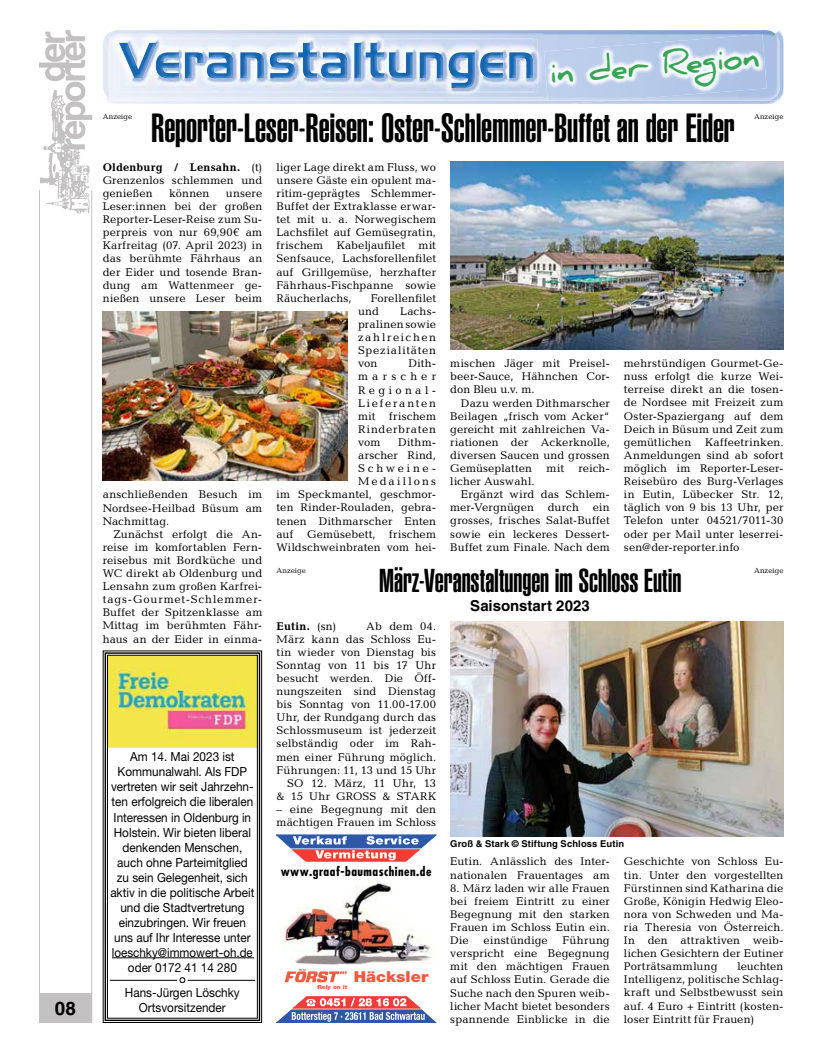
<style>
.page{position:relative;width:819px;height:1053px;background:#fff}
.page>*{position:absolute;margin:0;border:0;box-sizing:border-box;transform-origin:0 0}
.t1{font:40px "Helvetica LT Std Ultra Comp";letter-spacing:-.005em;color:#000}
.t2{font:32.5px "Helvetica LT Std Ultra Comp";letter-spacing:-.005em;color:#000}
.t3{font:700 31.12px "Daniel";color:#38a555}
.t4{font:700 18.75px "Helvetica LT Std";color:#000}
.t5{font:700 15px "Helvetica LT Std";color:#000}
.t6{font:900 15px "Helvetica Neue";color:#f35a3f;scale:1.09 1}
.t7{font:12.5px/15px "Helvetica Neue";color:#000;text-align:center;scale:.94 1}
.t8{font:700 condensed 12.5px "Futura LT";letter-spacing:.04em;color:#000;scale:1.05 1}
.t9{font:11.25px/13.1px "Candida Std";letter-spacing:.015em;color:#000;text-align:justify}
.t10{font:11.25px "Candida Std";letter-spacing:.075em;color:#000}
.t11{font:700 11.25px "Candida Std";letter-spacing:.02em;color:#000}
.t12{font:700 9.38px "Helvetica LT Std";letter-spacing:.015em;color:#000}
.t13{font:7.5px "Candida Std";color:#000}
.t14{font:900 5.62px "Helvetica Neue";color:#f35a3f;scale:1.09 1}
.s1{font-weight:700}
.s2{font-weight:400}
</style>
<div class="page">
<div style="left:39px;top:993px;width:53px;height:29px;background:#c3c1c1"></div>
<hr style="left:91px;top:190px;width:1px;height:832px;background:#c3c1c1">
<hr style="left:39px;top:190px;width:1px;height:832px;background:#c3c1c1">
<img style="left:39px;top:149px;width:51px;height:65px">
<svg style="left:39px;top:30px;width:53px;height:119px"></svg>
<svg style="left:276px;top:834px;width:160px;height:27px"></svg>
<img style="left:283px;top:880px;width:149px;height:84px">
<svg style="left:285px;top:969px;width:62px;height:13px"></svg>
<svg style="left:277px;top:996px;width:159px;height:26px"></svg>
<svg style="left:103px;top:650px;width:159px;height:372px"></svg>
<div style="left:105px;top:652px;width:155px;height:368px;border:1px solid #000"></div>
<div style="left:107px;top:654px;width:151px;height:364px;border:1px solid #000"></div>
<hr style="left:112px;top:957px;width:142px;height:1px;background:#000">
<svg style="left:179px;top:977px;width:6px;height:5px"></svg>
<hr style="left:110px;top:979px;width:67px;height:1px;background:#000">
<hr style="left:188px;top:979px;width:67px;height:1px;background:#000">
<img style="left:108px;top:30px;width:675px;height:74px">
<img style="left:778px;top:39px;width:2px;height:53px">
<img style="left:103px;top:40px;width:1px;height:50px">
<img style="left:104px;top:37px;width:1px;height:56px">
<img style="left:105px;top:30px;width:672px;height:71px">
<img style="left:109px;top:33px;width:434px;height:65px">
<img style="left:125px;top:39px;width:408px;height:53px">
<img style="left:125px;top:43px;width:408px;height:45px">
<img style="left:547px;top:102px;width:63px;height:2px">
<img style="left:547px;top:101px;width:64px;height:1px">
<img style="left:544px;top:34px;width:222px;height:67px">
<img style="left:103px;top:312px;width:244px;height:168px">
<img style="left:450px;top:162px;width:333px;height:187px">
<img style="left:450px;top:621px;width:333px;height:215px">
<p class="t4" style="left:55px;top:996px;width:23px">08</p>
<p class="t3" style="left:548px;top:53px;width:212px;rotate:-4deg">in der Region</p>
<p class="t1" style="left:151px;top:105px;width:585px">Reporter-Leser-Reisen: Oster-Schlemmer-Buffet an der Eider</p>
<p class="t9" style="left:276px;top:160px;width:161px">liger Lage direkt am Fluss, wo unsere Gäste ein opulent ma&shy;ritim-geprägtes Schlemmer-Buffet der Extraklasse erwar&shy;tet mit u. a. Norwegischem Lachsfilet auf Gemüsegratin, frischem Kabeljaufilet mit Senfsauce, Lachsforellenfilet auf Grillgemüse, herzhafter Fährhaus-Fischpanne sowie Räucherlachs,</p>
<p class="t13" style="left:103px;top:112px;width:31px">Anzeige</p>
<p class="t13" style="left:754px;top:112px;width:31px">Anzeige</p>
<p class="t9" style="left:103px;top:160px;width:161px"><span class="s1">Oldenburg / Lensahn.</span> (t)<br>Grenzenlos schlemmen und genießen</p>
<p class="t9" style="left:169px;top:187px;width:42px">können</p>
<p class="t9" style="left:103px;top:187px;width:161px;text-indent:123px">unsere Leser:innen bei der großen Reporter-Leser-Reise zum Su&shy;perpreis von nur 69,90€ am Karfreitag (07. April 2023) in das berühmte Fährhaus an der Eider und tosende Bran&shy;dung am Wattenmeer ge&shy;nießen unsere Leser beim</p>
<p class="t9" style="left:358px;top:291px;width:79px;text-indent:13px">Forellenfilet und</p>
<p class="t9" style="left:358px;top:304px;width:79px;text-indent:42px">Lachs&shy;pralinen sowie zahlreichen Spezialitäten von</p>
<p class="t9" style="left:624px;top:357px;width:161px">mehrstündigen Gourmet-Ge&shy;nuss erfolgt die kurze Wei&shy;terreise direkt an die tosen&shy;de Nordsee mit Freizeit zum Oster-Spaziergang auf dem Deich in Büsum und Zeit zum gemütlichen Kaffeetrinken.<br>Anmeldungen sind ab sofort möglich im Reporter-Leser-Reisebüro des Burg-Verlages in Eutin, Lübecker Str. 12, täglich von 9 bis 13 Uhr, per Telefon unter 04521/7011-30 oder per Mail unter leserrei&shy;sen@der-reporter.info</p>
<p class="t9" style="left:450px;top:357px;width:161px">mischen Jäger mit Preisel-</p>
<p class="t9" style="left:450px;top:370px;width:161px">beer-Sauce, Hähnchen Cor-</p>
<p class="t9" style="left:450px;top:383px;width:86px">don Bleu u.v. m.</p>
<p class="t9" style="left:461px;top:396px;width:150px">Dazu werden Dithmarscher</p>
<p class="t9" style="left:450px;top:409px;width:161px">Beilagen „frisch vom Acker“</p>
<p class="t9" style="left:450px;top:422px;width:161px">gereicht mit zahlreichen Va-</p>
<p class="t9" style="left:450px;top:435px;width:161px">riationen der Ackerknolle,</p>
<p class="t9" style="left:450px;top:448px;width:161px">diversen Saucen und grossen</p>
<p class="t9" style="left:450px;top:461px;width:83px">Gemüseplatten</p>
<p class="t9" style="left:546px;top:461px;width:19px">mit</p>
<p class="t9" style="left:578px;top:461px;width:33px">reich-</p>
<p class="t9" style="left:450px;top:475px;width:86px">licher Auswahl.</p>
<p class="t9" style="left:461px;top:488px;width:150px">Ergänzt wird das Schlem-</p>
<p class="t9" style="left:450px;top:501px;width:161px">mer-Vergnügen durch ein</p>
<p class="t9" style="left:450px;top:514px;width:161px">grosses, frisches Salat-Buffet</p>
<p class="t9" style="left:450px;top:527px;width:161px">sowie ein leckeres Dessert-</p>
<p class="t9" style="left:450px;top:540px;width:161px">Buffet zum Finale. Nach dem</p>
<p class="t9" style="left:358px;top:357px;width:79px;text-indent:50px">Dith&shy;marscher Regional-Lieferanten mit frischem Rinderbraten vom</p>
<p class="t9" style="left:276px;top:435px;width:161px;text-align:right">Dithm-<br>arscher Rind,<br>Schweine-<br>Medaillons<br>im Speckmantel, geschmor&shy;ten Rinder-Rouladen, gebra&shy;tenen Dithmarscher Enten auf Gemüsebett, frischem<br>Wildschweinbraten vom hei-</p>
<p class="t9" style="left:103px;top:488px;width:161px">anschließenden Besuch im</p>
<p class="t9" style="left:103px;top:501px;width:161px">Nordsee-Heilbad Büsum am</p>
<p class="t9" style="left:103px;top:514px;width:68px">Nachmittag.</p>
<p class="t9" style="left:113px;top:527px;width:150px">Zunächst erfolgt die An-</p>
<p class="t9" style="left:103px;top:540px;width:161px">reise im komfortablen Fern-</p>
<p class="t9" style="left:103px;top:553px;width:161px">reisebus mit Bordküche und</p>
<p class="t9" style="left:103px;top:566px;width:161px">WC direkt ab Oldenburg und</p>
<p class="t9" style="left:103px;top:579px;width:161px">Lensahn zum großen Karfrei-</p>
<p class="t10" style="left:103px;top:593px;width:161px">tags-Gourmet-Schlemmer-</p>
<p class="t9" style="left:103px;top:606px;width:161px">Buffet der Spitzenklasse am</p>
<p class="t9" style="left:103px;top:619px;width:161px">Mittag im berühmten Fähr-</p>
<p class="t9" style="left:103px;top:632px;width:161px">haus an der Eider in einma-</p>
<p class="t2" style="left:379px;top:561px;width:304px">März-Veranstaltungen im Schloss Eutin</p>
<p class="t5" style="left:470px;top:597px;width:121px">Saisonstart 2023</p>
<p class="t13" style="left:276px;top:566px;width:31px">Anzeige</p>
<p class="t13" style="left:754px;top:566px;width:31px">Anzeige</p>
<p class="t9" style="left:276px;top:619px;width:161px;text-align:right">Ab dem 04.<br>März kann das Schloss Eu&shy;tin wieder von Dienstag bis<br>Sonntag von 11 bis 17 Uhr besucht werden. Die Öff&shy;nungszeiten sind Dienstag bis Sonntag von 11.00-17.00<br>Uhr, der Rundgang durch das<br>Schlossmuseum ist jederzeit selbständig oder im Rah&shy;men einer Führung möglich.<br>Führungen: 11, 13 und 15 Uhr<br>SO 12. März, 11 Uhr, 13 &amp; 15 Uhr GROSS &amp; STARK</p>
<p class="t9" style="left:276px;top:802px;width:161px">– eine Begegnung mit den mächtigen Frauen im Schloss</p>
<p class="t11" style="left:276px;top:619px;width:61px">Eutin. <span class="s2">(sn)</span></p>
<p class="t7" style="left:110px;top:749px;width:155px">Am 14. Mai 2023 ist<br>Kommunalwahl. Als FDP vertreten wir seit Jahrzehn&shy;ten erfolgreich die liberalen<br>Interessen in Oldenburg in<br>Holstein. Wir bieten liberal denkenden Menschen, auch ohne Parteimitglied zu sein Gelegenheit, sich aktiv in die politische Arbeit und die Stadtvertretung einzubringen. Wir freuen uns auf Ihr Interesse unter loeschky@immowert-oh.de oder 0172 41 14 280</p>
<p class="t7" style="left:125px;top:984px;width:124px">Hans-Jürgen Löschky<br>Ortsvorsitzender</p>
<p class="t12" style="left:450px;top:838px;width:175px">Groß &amp; Stark © Stiftung Schloss Eutin</p>
<p class="t9" style="left:624px;top:855px;width:161px">Geschichte von Schloss Eu&shy;tin. Unter den vorgestellten Fürstinnen sind Katharina die Große, Königin Hedwig Eleo&shy;nora von Schweden und Ma&shy;ria Theresia von Ö sterreich.<br>In den attraktiven weib&shy;lichen Gesichtern der Eutiner Porträtsammlung</p>
<p class="t9" style="left:450px;top:855px;width:161px">Eutin. Anlässlich des Inter&shy;nationalen Frauentages am</p>
<p class="t9" style="left:450px;top:881px;width:161px">8. März laden wir alle Frauen bei freiem Eintritt zu einer Begegnung mit den starken Frauen im Schloss Eutin ein.<br>Die</p>
<p class="t8" style="left:281px;top:863px;width:145px">www.graaf-baumaschinen.de</p>
<p class="t9" style="left:450px;top:933px;width:161px;text-indent:112px">Führung verspricht eine Begegnung mit den mächtigen Frauen auf Schloss Eutin. Gerade die Suche nach den Spuren weib&shy;licher Macht bietet besonders spannende Einblicke in die</p>
<p class="t9" style="left:483px;top:933px;width:66px">einstündige</p>
<p class="t9" style="left:624px;top:959px;width:161px;text-indent:113px">leuchten Intelligenz, politische Schlag&shy;kraft und Selbstbewusst sein auf. 4 Euro + Eintritt (kosten&shy;loser Eintritt für Frauen)</p>
<p class="t6" style="left:354px;top:967px;width:70px">Häcksler</p>
<p class="t14" style="left:317px;top:983px;width:29px">Rely on it</p>
</div>
